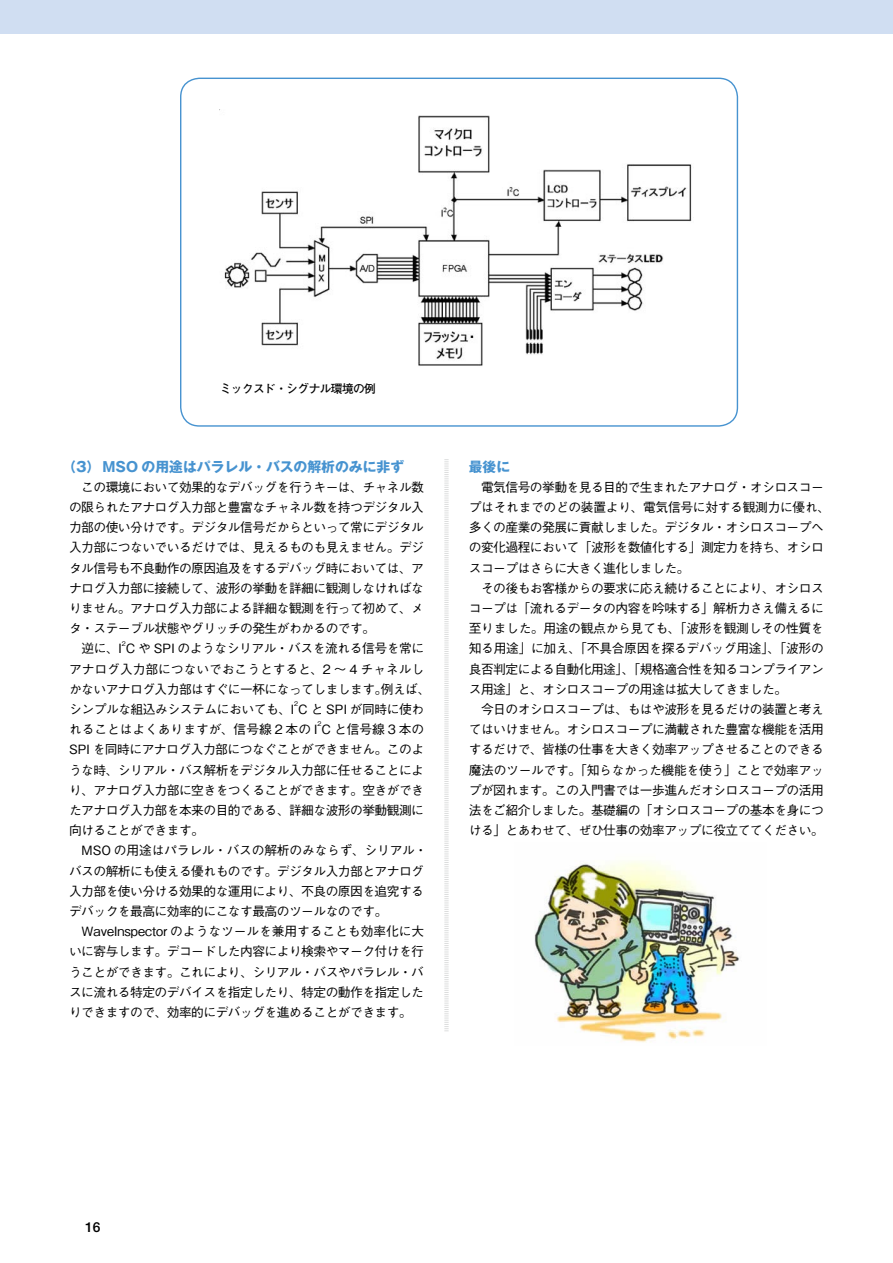
<style>
.page{position:relative;width:893px;height:1263px;background:#fff}
.page>*{position:absolute;margin:0;border:0;box-sizing:border-box;transform-origin:0 0}
.t1{font:700 13.8px "Gothic MB101 Pro";color:#4793d0}
.t2{font:500 13.8px "Helvetica Neue";color:#000}
.t3{font:500 12.75px/20.2px "Gothic BBB Pro";letter-spacing:-.04em;color:#000}
.t4{font:500 12.75px "Gothic BBB Pro";letter-spacing:-.005em;color:#000}
.t5{font:700 11.7px "Futo Go B101 Pro";letter-spacing:-.05em;color:#000}
.t6{font:500 6.45px "Gothic BBB Pro";color:#000}
</style>
<div class="page">
<svg style="left:444px;top:459px;width:5px;height:573px"></svg>
<img style="left:219px;top:109px;width:473px;height:257px">
<div style="left:0;top:0;width:893px;height:34px;background:#d0def2"></div>
<img style="left:534px;top:860px;width:205px;height:183px">
<p class="t5" style="left:220px;top:380px;width:158px">ミックスド・シグナル環境の例</p>
<p class="t1" style="left:62px;top:456px;width:343px">（3） MSO の用途はパラレル・バスの解析のみに非ず</p>
<p class="t3" style="left:69px;top:475px;width:357px">　この環境において効果的なデバッグを行うキーは、チャネル数の限られたアナログ入力部と豊富なチャネル数を持つデジタル入力部の使い分けです。デジタル信号だからといって常にデジタル入力部につないでいるだけでは、見えるものも見えません。デジタル信号も不良動作の原因追及をするデバッグ時においては、アナログ入力部に接続して、波形の挙動を詳細に観測しなければなりません。アナログ入力部による詳細な観測を行って初めて、メタ・ステーブル状態やグリッチの発生がわかるのです。<br>　逆に、I C や SPI のようなシリアル・バスを流れる信号を常に</p>
<p class="t6" style="left:122px;top:638px;width:6px">2</p>
<p class="t3" style="left:69px;top:657px;width:363px">アナログ入力部につないでおこうとすると、2 〜 4 チャネルしかないアナログ入力部はすぐに一杯になってしまします。例えば、シンプルな組込みシステムにおいても、I C と SPI が同時に使わ</p>
<p class="t6" style="left:294px;top:699px;width:6px">2</p>
<p class="t4" style="left:69px;top:719px;width:357px">れることはよくありますが、信号線 2 本の I C と信号線 3 本の</p>
<p class="t6" style="left:317px;top:719px;width:6px">2</p>
<p class="t3" style="left:69px;top:738px;width:360px">SPI を同時にアナログ入力部につなぐことができません。このような時、シリアル・バス解析をデジタル入力部に任せることにより、アナログ入力部に空きをつくることができます。空きができたアナログ入力部を本来の目的である、詳細な波形の挙動観測に向けることができます。<br>　MSO の用途はパラレル・バスの解析のみならず、シリアル・バスの解析にも使える優れものです。デジタル入力部とアナログ入力部を使い分ける効果的な運用により、不良の原因を追究するデバックを最高に効率的にこなす最高のツールなのです。　WaveInspector のようなツールを兼用することも効率化に大いに寄与します。デコードした内容により検索やマーク付けを行うことができます。これにより、シリアル・バスやパラレル・バスに流れる特定のデバイスを指定したり、特定の動作を指定したりできますので、効率的にデバッグを進めることができます。</p>
<p class="t1" style="left:469px;top:456px;width:43px">最後に</p>
<p class="t3" style="left:469px;top:475px;width:363px">　電気信号の挙動を見る目的で生まれたアナログ・オシロスコープはそれまでのどの装置より、電気信号に対する観測力に優れ、多くの産業の発展に貢献しました。デジタル・オシロスコープへの変化過程において「波形を数値化する」測定力を持ち、オシロスコープはさらに大きく進化しました。<br>　その後もお客様からの要求に応え続けることにより、オシロスコープは「流れるデータの内容を吟味する」解析力さえ備えるに至りました。用途の観点から見ても、「波形を観測しその性質を知る用途」に加え、「不具合原因を探るデバッグ用途」、「波形の良否判定による自動化用途」、「規格適合性を知るコンプライアンス用途」と、オシロスコープの用途は拡大してきました。<br>　今日のオシロスコープは、もはや波形を見るだけの装置と考えてはいけません。オシロスコープに満載された豊富な機能を活用するだけで、皆様の仕事を大きく効率アップさせることのできる魔法のツールです。「知らなかった機能を使う」ことで効率アップが図れます。この入門書では一歩進んだオシロスコープの活用法をご紹介しました。基礎編の「オシロスコープの基本を身につける」とあわせて、ぜひ仕事の効率アップに役立ててください。</p>
<p class="t2" style="left:85px;top:1219px;width:9px">16</p>
</div>
